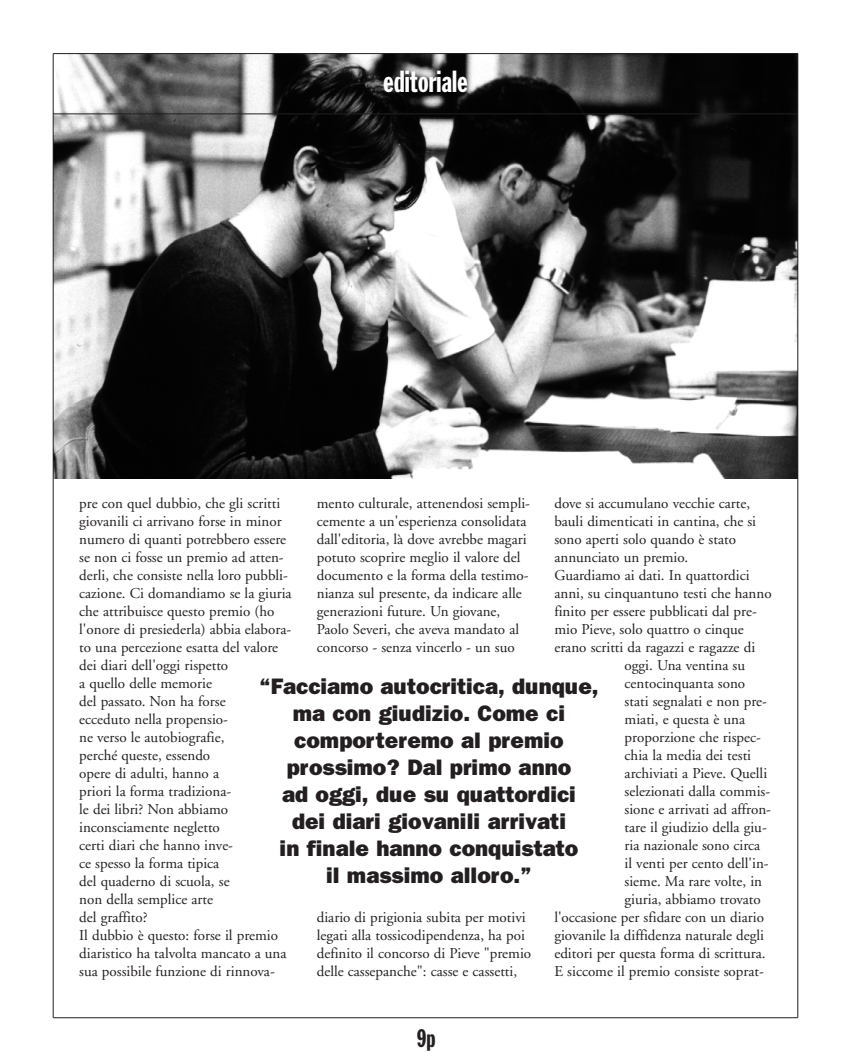
<style>
.page{position:relative;width:851px;height:1063px;background:#fff}
.page>*{position:absolute;margin:0;border:0;box-sizing:border-box;transform-origin:0 0}
.t1{font:30px "Franklin Gothic Extra Cond";color:#fff}
.t2{font:25px "Franklin Gothic Extra Cond";color:#231f20}
.t3{font:800 22.5px/27px "Franklin Gothic";color:#231f20;text-align:center}
.t4{font:15px/18px "Adobe Garamond";color:#231f20}
</style>
<div class="page">
<img style="left:54px;top:54px;width:743px;height:425px">
<hr style="left:53px;top:53px;width:744px;height:1px;background:#231f20">
<hr style="left:797px;top:54px;width:1px;height:964px;background:#231f20">
<hr style="left:53px;top:1017px;width:744px;height:1px;background:#231f20">
<hr style="left:53px;top:54px;width:1px;height:964px;background:#231f20">
<hr style="left:53px;top:114px;width:744px;height:1px;background:#231f20">
<h1 class="t1" style="left:383px;top:71px;width:86px">editoriale</h1>
<p class="t4" style="left:79px;top:496px;width:214px">pre con quel dubbio, che gli scritti giovanili ci arrivano forse in minor numero di quanti potrebbero essere se non ci fosse un premio ad atten&shy;derli, che consiste nella loro pubbli&shy;cazione. Ci domandiamo se la giuria che attribuisce questo premio (ho l'onore di presiederla) abbia elabora&shy;to una percezione esatta del valore dei diari dell'oggi rispetto<br>a quello delle memorie<br>del passato. Non ha forse<br>ecceduto nella propensio-<br>ne verso le autobiografie,<br>perché queste, essendo<br>opere di adulti, hanno a<br>priori la forma tradiziona-<br>le dei libri? Non abbiamo inconsciamente negletto<br>certi diari che hanno inve-<br>ce spesso la forma tipica<br>del quaderno di scuola, se<br>non della semplice arte<br>del graffito?<br>Il dubbio è questo: forse il premio diaristico ha talvolta mancato a una sua possibile funzione di rinnova-</p>
<p class="t4" style="left:317px;top:496px;width:215px">mento culturale, attenendosi sempli&shy;cemente a un'esperienza consolidata dall'editoria, là dove avrebbe magari potuto scoprire meglio il valore del documento e la forma della testimo&shy;nianza sul presente, da indicare alle generazioni future. Un giovane, Paolo Severi, che aveva mandato al concorso - senza vincerlo - un suo</p>
<p class="t4" style="left:554px;top:496px;width:197px">dove si accumulano vecchie carte,</p>
<p class="t4" style="left:554px;top:514px;width:203px">bauli dimenticati in cantina, che si</p>
<p class="t4" style="left:554px;top:532px;width:183px">sono aperti solo quando è stato</p>
<p class="t4" style="left:554px;top:550px;width:135px">annunciato un premio.</p>
<p class="t4" style="left:554px;top:568px;width:197px">Guardiamo ai dati. In quattordici</p>
<p class="t4" style="left:554px;top:586px;width:219px">anni, su cinquantuno testi che hanno</p>
<p class="t4" style="left:554px;top:604px;width:204px">finito per essere pubblicati dal pre-</p>
<p class="t4" style="left:554px;top:622px;width:191px">mio Pieve, solo quattro o cinque</p>
<p class="t4" style="left:554px;top:640px;width:202px">erano scritti da ragazzi e ragazze di</p>
<p class="t4" style="left:624px;top:658px;width:122px">oggi. Una ventina su</p>
<p class="t4" style="left:624px;top:676px;width:122px">centocinquanta sono</p>
<p class="t4" style="left:624px;top:694px;width:144px">stati segnalati e non pre-</p>
<p class="t4" style="left:624px;top:712px;width:122px">miati, e questa è una</p>
<p class="t4" style="left:624px;top:730px;width:138px">proporzione che rispec-</p>
<p class="t4" style="left:624px;top:748px;width:128px">chia la media dei testi</p>
<p class="t4" style="left:624px;top:766px;width:144px">archiviati a Pieve. Quelli</p>
<p class="t4" style="left:624px;top:784px;width:147px">selezionati dalla commis-</p>
<p class="t4" style="left:624px;top:802px;width:148px">sione e arrivati ad affron-</p>
<p class="t4" style="left:624px;top:820px;width:144px">tare il giudizio della giu-</p>
<p class="t4" style="left:624px;top:838px;width:137px">ria nazionale sono circa</p>
<p class="t4" style="left:624px;top:856px;width:146px">il venti per cento dell'in-</p>
<p class="t4" style="left:624px;top:874px;width:139px">sieme. Ma rare volte, in</p>
<p class="t4" style="left:624px;top:892px;width:138px">giuria, abbiamo trovato</p>
<p class="t4" style="left:554px;top:910px;width:211px">l'occasione per sfidare con un diario</p>
<p class="t4" style="left:554px;top:928px;width:211px">giovanile la diffidenza naturale degli</p>
<p class="t4" style="left:554px;top:946px;width:213px">editori per questa forma di scrittura.</p>
<p class="t4" style="left:554px;top:964px;width:211px">E siccome il premio consiste soprat-</p>
<h3 class="t3" style="left:259px;top:673px;width:341px">“Facciamo autocritica, dunque, ma con giudizio. Come ci comporteremo al premio prossimo? Dal primo anno<br>ad oggi, due su quattordici<br>dei diari giovanili arrivati<br>in finale hanno conquistato<br>il massimo alloro.”</h3>
<p class="t4" style="left:317px;top:910px;width:216px">diario di prigionia subita per motivi legati alla tossicodipendenza, ha poi definito il concorso di Pieve "premio delle cassepanche": casse e cassetti,</p>
<h2 class="t2" style="left:417px;top:1029px;width:20px">9p</h2>
</div>
